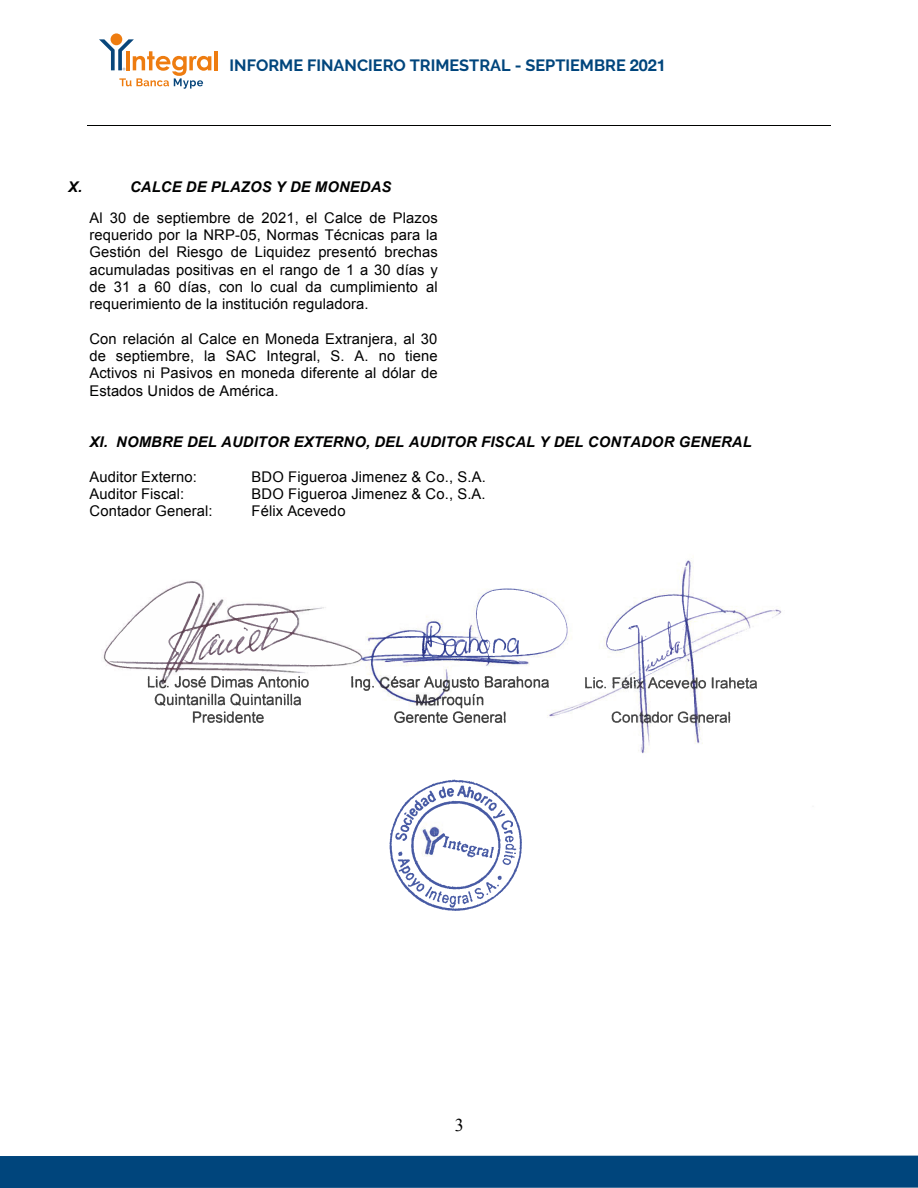
<style>
.page{position:relative;width:918px;height:1188px;background:#fff}
.page>*{position:absolute;margin:0;border:0;box-sizing:border-box;transform-origin:0 0}
.t1{font:18px "Times New Roman";color:#000100}
.t2{font:700 16.35px "Raleway";color:#00457c}
.t3{font:14.7px/17.2px "Arial";letter-spacing:.01em;color:#000100;text-align:justify}
.t4{font:italic 700 14.7px "Arial";letter-spacing:.01em;color:#000100}
.s1{font-family:"Helvetica Neue"}
</style>
<div class="page">
<hr style="left:87px;top:126px;width:744px;height:1px;background:#000100">
<img style="left:106px;top:582px;width:421px;height:104px">
<img style="left:477px;top:589px;width:89px;height:67px">
<img style="left:607px;top:595px;width:113px;height:82px">
<img style="left:389px;top:779px;width:132px;height:132px">
<img style="left:147px;top:675px;width:161px;height:48px">
<img style="left:350px;top:675px;width:198px;height:48px">
<img style="left:583px;top:677px;width:174px;height:46px">
<hr style="left:215px;top:51px;width:3px;height:19px;background:#ee7c10">
<div style="left:111px;top:33px;width:11px;height:12px;background:#ee7c10;border-radius:50%"></div>
<svg style="left:99px;top:39px;width:112px;height:50px"></svg>
<div style="left:0;top:1156px;width:918px;height:32px;background:#00457c"></div>
<p class="t2" style="left:230px;top:56px;width:438px">INFORME FINANCIERO TRIMESTRAL - SEPTIEMBRE <span class="s1">2021</span></p>
<p class="t4" style="left:68px;top:177px;width:16px">X.</p>
<p class="t4" style="left:130px;top:177px;width:263px">CALCE DE PLAZOS Y DE MONEDAS</p>
<p class="t3" style="left:89px;top:209px;width:350px">Al 30 de septiembre de 2021, el Calce de Plazos requerido por la NRP-05, Normas Técnicas para la Gestión del Riesgo de Liquidez presentó brechas acumuladas positivas en el rango de 1 a 30 días y de 31 a 60 días, con lo cual da cumplimiento al requerimiento de la institución reguladora.</p>
<p class="t3" style="left:89px;top:330px;width:350px">Con relación al Calce en Moneda Extranjera, al 30 de septiembre, la SAC Integral, S. A. no tiene Activos ni Pasivos en moneda diferente al dólar de Estados Unidos de América.</p>
<p class="t4" style="left:90px;top:432px;width:664px">XI. NOMBRE DEL AUDITOR EXTERNO, DEL AUDITOR FISCAL Y DEL CONTADOR GENERAL</p>
<p class="t3" style="left:90px;top:468px;width:109px">Auditor Externo:</p>
<p class="t3" style="left:252px;top:468px;width:236px">BDO Figueroa Jimenez &amp; Co., S.A.</p>
<p class="t3" style="left:90px;top:485px;width:96px">Auditor Fiscal:</p>
<p class="t3" style="left:252px;top:485px;width:236px">BDO Figueroa Jimenez &amp; Co., S.A.</p>
<p class="t3" style="left:90px;top:503px;width:125px">Contador General:</p>
<p class="t3" style="left:252px;top:503px;width:96px">Félix Acevedo</p>
<p class="t1" style="left:455px;top:1113px;width:10px">3</p>
</div>
